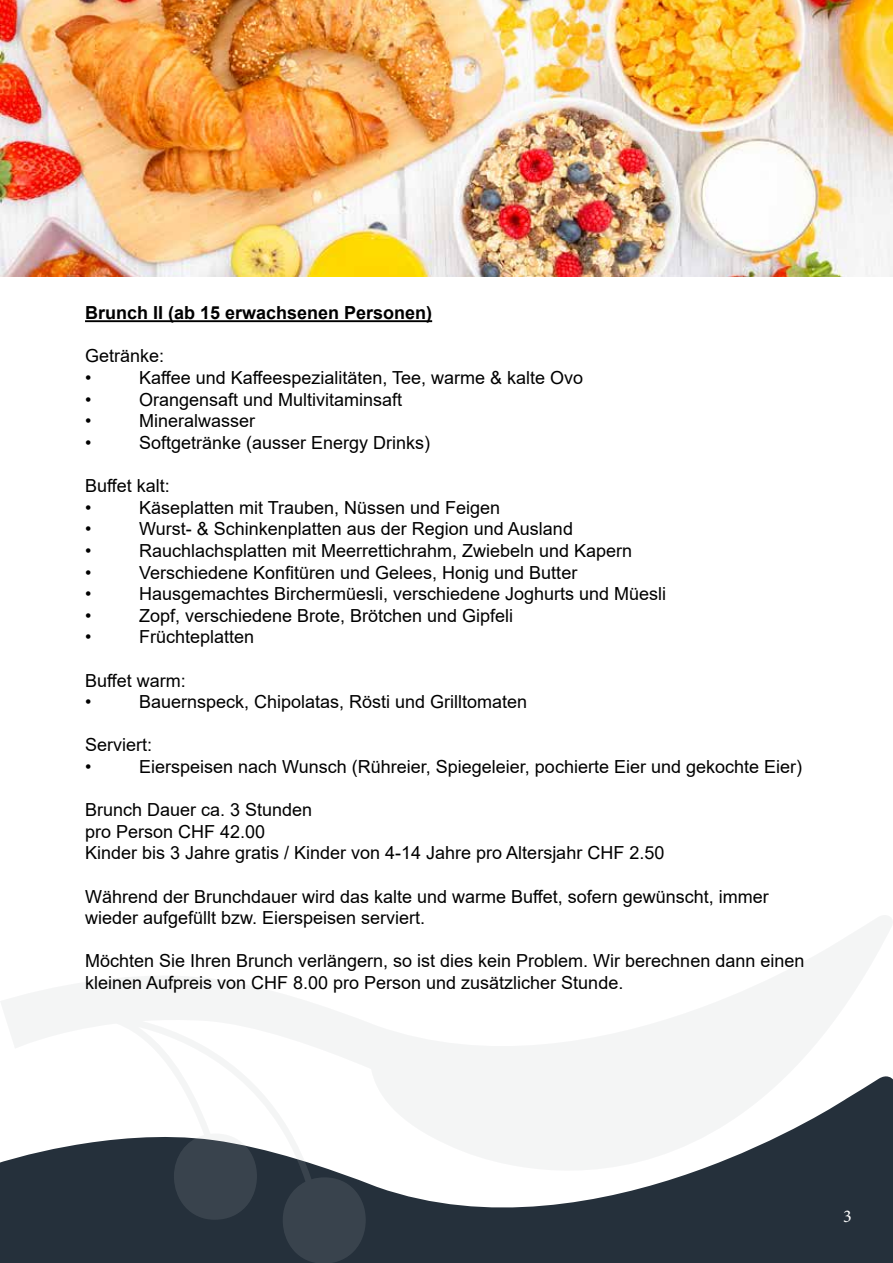
<style>
.page{position:relative;width:893px;height:1263px;background:#fff}
.page>*{position:absolute;margin:0;border:0;box-sizing:border-box;transform-origin:0 0}
.t1{font:18px/21.6px "Arial";color:#000}
.t2{font:700 18px "Arial";color:#000}
.t3{font:18px "Minion Pro";color:#fff}
</style>
<div class="page">
<svg style="left:0;top:915px;width:893px;height:348px"></svg>
<div style="left:797px;top:1163px;width:84px;height:91px;background:#25303b"></div>
<img style="left:0;top:0;width:893px;height:276px">
<hr style="left:85px;top:320px;width:347px;height:2px;background:#000">
<p class="t2" style="left:85px;top:300px;width:349px">Brunch II (ab 15 erwachsenen Personen)</p>
<p class="t1" style="left:85px;top:345px;width:81px">Getränke: •</p>
<p class="t1" style="left:139px;top:367px;width:446px">Kaffee und Kaffeespezialitäten, Tee, warme &amp; kalte Ovo</p>
<p class="t1" style="left:85px;top:388px;width:8px">•</p>
<p class="t1" style="left:139px;top:388px;width:265px">Orangensaft und Multivitaminsaft</p>
<p class="t1" style="left:85px;top:410px;width:8px">•</p>
<p class="t1" style="left:139px;top:410px;width:118px">Mineralwasser</p>
<p class="t1" style="left:85px;top:432px;width:8px">•</p>
<p class="t1" style="left:139px;top:432px;width:293px">Softgetränke (ausser Energy Drinks)</p>
<p class="t1" style="left:85px;top:475px;width:86px">Buffet kalt: •</p>
<p class="t1" style="left:139px;top:496px;width:363px">Käseplatten mit Trauben, Nüssen und Feigen</p>
<p class="t1" style="left:85px;top:518px;width:8px">•</p>
<p class="t1" style="left:139px;top:518px;width:435px">Wurst- &amp; Schinkenplatten aus der Region und Ausland</p>
<p class="t1" style="left:85px;top:540px;width:8px">•</p>
<p class="t1" style="left:139px;top:540px;width:495px">Rauchlachsplatten mit Meerrettichrahm, Zwiebeln und Kapern</p>
<p class="t1" style="left:85px;top:561px;width:8px">•</p>
<p class="t1" style="left:139px;top:561px;width:440px">Verschiedene Konfitüren und Gelees, Honig und Butter</p>
<p class="t1" style="left:85px;top:583px;width:8px">•</p>
<p class="t1" style="left:139px;top:583px;width:529px">Hausgemachtes Birchermüesli, verschiedene Joghurts und Müesli</p>
<p class="t1" style="left:85px;top:604px;width:8px">•</p>
<p class="t1" style="left:139px;top:604px;width:376px">Zopf, verschiedene Brote, Brötchen und Gipfeli</p>
<p class="t1" style="left:85px;top:626px;width:8px">•</p>
<p class="t1" style="left:139px;top:626px;width:117px">Früchteplatten</p>
<p class="t1" style="left:85px;top:669px;width:102px">Buffet warm: •</p>
<p class="t1" style="left:139px;top:691px;width:390px">Bauernspeck, Chipolatas, Rösti und Grilltomaten</p>
<p class="t1" style="left:85px;top:734px;width:69px">Serviert: •</p>
<p class="t1" style="left:139px;top:756px;width:665px">Eierspeisen nach Wunsch (Rühreier, Spiegeleier, pochierte Eier und gekochte Eier)</p>
<p class="t1" style="left:85px;top:799px;width:581px">Brunch Dauer ca. 3 Stunden<br>pro Person CHF 42.00<br>Kinder bis 3 Jahre gratis / Kinder von 4-14 Jahre pro Altersjahr CHF 2.50</p>
<p class="t1" style="left:85px;top:885px;width:685px">Während der Brunchdauer wird das kalte und warme Buffet, sofern gewünscht, immer wieder aufgefüllt bzw. Eierspeisen serviert.</p>
<p class="t1" style="left:85px;top:950px;width:721px">Möchten Sie Ihren Brunch verlängern, so ist dies kein Problem. Wir berechnen dann einen kleinen Aufpreis von CHF 8.00 pro Person und zusätzlicher Stunde.</p>
<p class="t3" style="left:843px;top:1204px;width:10px">3</p>
</div>
